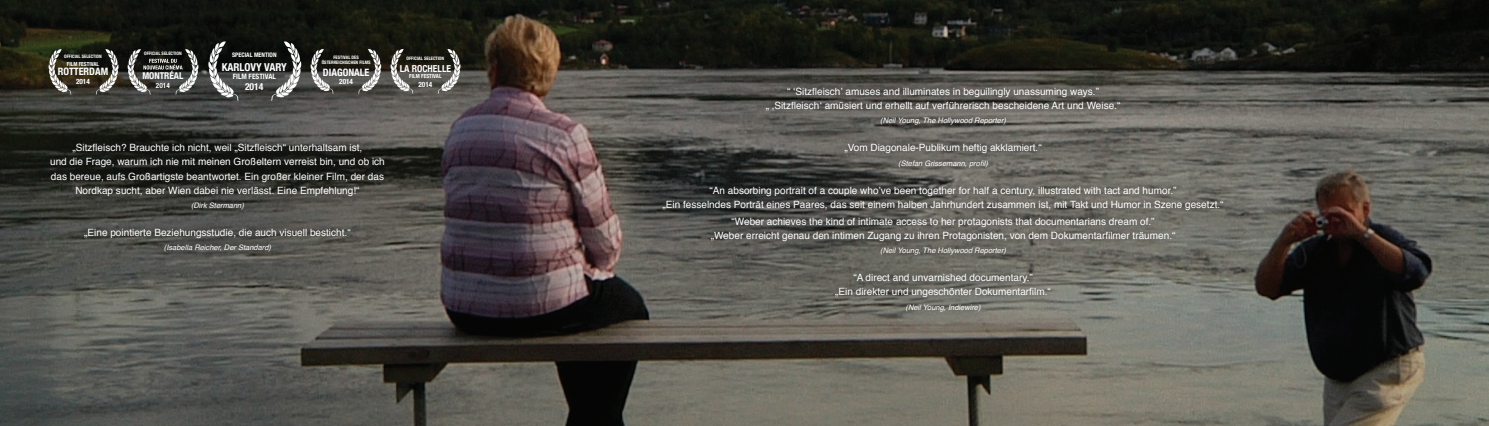
<style>
.page{position:relative;width:1489px;height:426px;background:#fff}
.page>*{position:absolute;margin:0;border:0;box-sizing:border-box;transform-origin:0 0}
.t1{font:700 condensed 10.88px "Helvetica Neue";color:#fff}
.t2{font:700 condensed 10.12px "Helvetica Neue";color:#fff}
.t3{font:10px/14.1px "Helvetica";color:#fff;text-align:center}
.t4{font:700 condensed 9.62px "Helvetica Neue";color:#fff}
.t5{font:700 condensed 9.25px "Helvetica Neue";color:#fff}
.t6{font:italic 7.5px "Helvetica";color:#fff}
.t7{font:700 condensed 7.38px "Helvetica Neue";color:#fff}
.t8{font:700 condensed 7.25px "Helvetica Neue";color:#fff}
.t9{font:700 condensed 6.12px "Helvetica Neue";color:#fff}
.t10{font:700 condensed 5.5px "Helvetica Neue";color:#fff}
.t11{font:700 condensed 4.62px/5.5px "Helvetica Neue";color:#fff;text-align:center}
</style>
<div class="page">
<img style="left:0;top:0;width:1488px;height:425px">
<img style="left:309px;top:38px;width:73px;height:58px">
<img style="left:46px;top:39px;width:75px;height:58px">
<img style="left:388px;top:38px;width:75px;height:58px">
<img style="left:205px;top:27px;width:100px;height:77px">
<img style="left:126px;top:39px;width:75px;height:58px">
<svg style="left:143px;top:59px;width:40px;height:10px"></svg>
<div style="left:655px;top:80px;width:575px;height:238px;background:#231f20;opacity:.75"></div>
<div style="left:43px;top:136px;width:349px;height:122px;background:#231f20;opacity:.75"></div>
<p class="t11" style="left:64px;top:53px;width:21px">OFFICIAL SELE</p>
<p class="t11" style="left:91px;top:53px;width:8px">CTION</p>
<p class="t10" style="left:67px;top:59px;width:31px">FILM FESTIVAL</p>
<p class="t2" style="left:58px;top:63px;width:51px">ROTTERDAM</p>
<p class="t8" style="left:76px;top:75px;width:15px">2014</p>
<p class="t11" style="left:144px;top:50px;width:21px">OFFICIAL SELE</p>
<p class="t11" style="left:171px;top:50px;width:8px">CTION</p>
<p class="t5" style="left:142px;top:68px;width:7px">MON</p>
<p class="t5" style="left:160px;top:68px;width:20px">TRÉAL</p>
<p class="t8" style="left:156px;top:79px;width:15px">2014</p>
<p class="t9" style="left:232px;top:49px;width:40px">SPECIAL MENTION</p>
<p class="t1" style="left:222px;top:58px;width:67px">KARLOVY VARY</p>
<p class="t7" style="left:233px;top:70px;width:41px">FILM FESTIVAL</p>
<p class="t4" style="left:245px;top:79px;width:20px">2014</p>
<p class="t11" style="left:322px;top:54px;width:50px">FESTIVAL DES<br>ÖSTERREICHISCHEN FILMS</p>
<p class="t2" style="left:323px;top:63px;width:48px">DIAGONALE</p>
<p class="t8" style="left:339px;top:76px;width:15px">2014</p>
<p class="t11" style="left:406px;top:55px;width:21px">OFFICIAL SELE</p>
<p class="t11" style="left:433px;top:55px;width:8px">CTION</p>
<p class="t4" style="left:400px;top:60px;width:39px">LA ROCHELLE</p>
<p class="t10" style="left:409px;top:71px;width:31px">FILM FESTIVAL</p>
<p class="t8" style="left:418px;top:78px;width:15px">2014</p>
<p class="t3" style="left:50px;top:141px;width:336px">„Sitzfleisch? Brauchte ich nicht, weil „Sitzfleisch“ unterhaltsam ist,<br>und die Frage, warum ich nie mit meinen Großeltern verreist bin, und ob ich das bereue, aufs Großartigste beantwortet. Ein großer kleiner Film, der das Nordkap sucht, aber Wien dabei nie verlässt. Eine Empfehlung!“</p>
<p class="t6" style="left:191px;top:199px;width:54px">(Dirk Stermann)</p>
<p class="t3" style="left:84px;top:225px;width:268px">„Eine pointierte Beziehungsstudie, die auch visuell besticht.“</p>
<p class="t6" style="left:164px;top:241px;width:109px">(Isabella Reicher, Der Standard)</p>
<p class="t3" style="left:765px;top:84px;width:356px">“ ‘Sitzfleisch’ amuses and illuminates in beguilingly unassuming ways.”<br>„ ‚ Sitzfleisch ‘ amüsiert und erhellt auf verführerisch bescheidene Art und Weise.“</p>
<p class="t6" style="left:880px;top:114px;width:127px">(Neil Young, The Hollywood Reporter)</p>
<p class="t3" style="left:844px;top:141px;width:199px">„Vom Diagonale-Publikum heftig akklamiert.“</p>
<p class="t6" style="left:898px;top:157px;width:91px">(Stefan Grissemann, profil)</p>
<p class="t3" style="left:662px;top:183px;width:562px">“An absorbing portrait of a couple who’ve been together for half a century, illustrated with tact and humor.”<br>„Ein fesselndes Porträt eines Paares, das seit einem halben Jahrhundert zusammen ist, mit Takt und Humor in Szene gesetzt.“</p>
<p class="t3" style="left:710px;top:214px;width:466px">“Weber achieves the kind of intimate access to her protagonists that documentarians dream of.”<br>„Weber erreicht genau den intimen Zugang zu ihren Protagonisten, von dem Dokumentarfilmer träumen.“</p>
<p class="t6" style="left:880px;top:244px;width:127px">(Neil Young, The Hollywood Reporter)</p>
<p class="t3" style="left:835px;top:270px;width:217px">“A direct and unvarnished documentary.”<br>„Ein direkter und ungeschönter Dokumentarfilm.“</p>
<p class="t6" style="left:905px;top:300px;width:77px">(Neil Young, Indiewire)</p>
</div>
